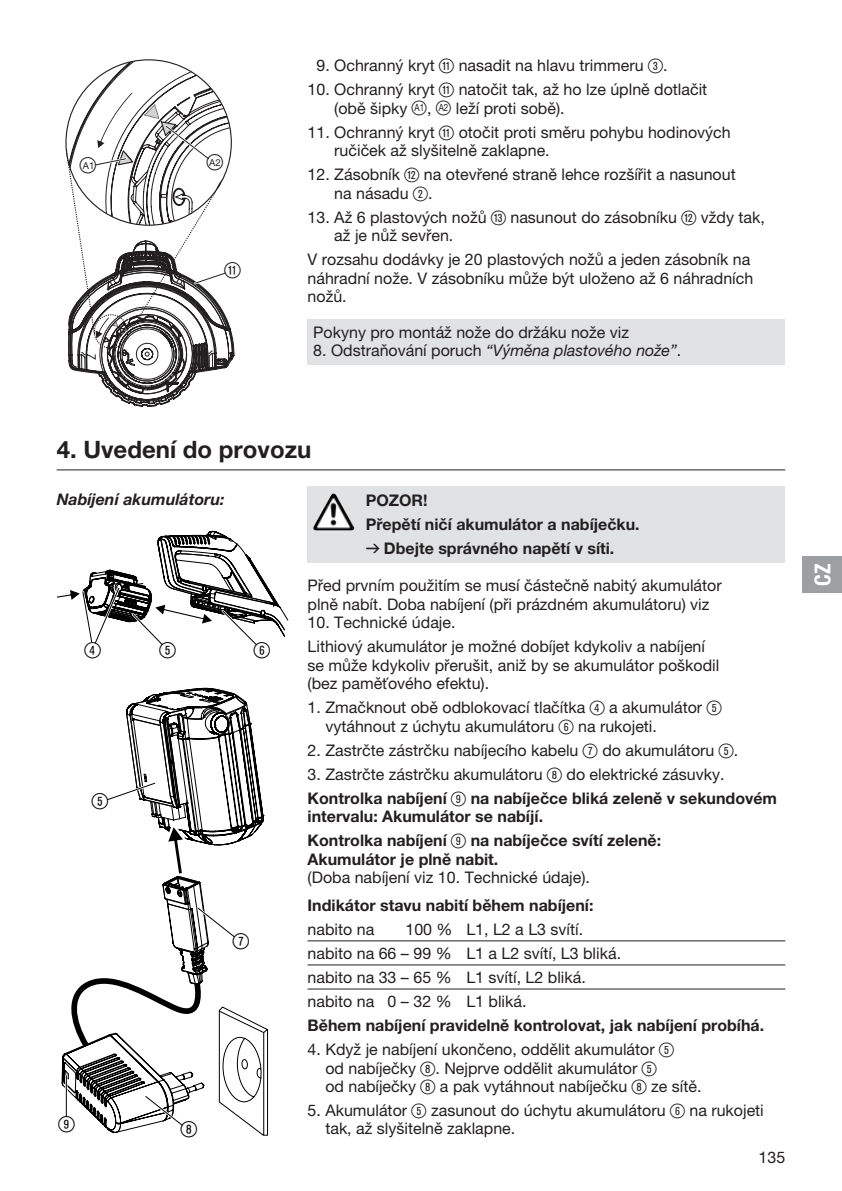
<style>
.page{position:relative;width:842px;height:1191px;background:#fff}
.page>*{position:absolute;margin:0;border:0;box-sizing:border-box;transform-origin:0 0}
.t1{font:700 24px "GARDENA Pro";color:#231f20}
.t2{font:22px "Ziffernim Kreisund Quadrat BQ";color:#000}
.t3{font:22px "Ziffernim Kreisund Quadrat BQ";color:#231f20}
.t4{font:22px "GARDENA Pro Bo Cond";color:#fff}
.t5{font:16px/18.4px "GARDENA Pro";color:#231f20}
.t6{font:700 16px/24px "GARDENA Pro";color:#231f20}
.t7{font:italic 16px "GARDENA Pro";color:#231f20}
.t8{font:italic 700 16px "GARDENA Pro";color:#231f20}
.t9{font:9.6px "GARDENA Pro";color:#231f20}
.s1{font-family:"Ziffernim Kreisund Quadrat BQ";font-size:20px}
.s2{font-style:normal}
.s3{font-family:"Formdruck";font-weight:400}
.s4{font-weight:400}
.s5{font-family:"Ziffernim Kreisund Quadrat BQ";font-weight:400;font-size:20px}
</style>
<div class="page">
<div style="left:308px;top:319px;width:477px;height:45px;background:#e1e2e4"></div>
<svg style="left:82px;top:59px;width:134px;height:34px"></svg>
<svg style="left:65px;top:93px;width:170px;height:314px"></svg>
<div style="left:308px;top:486px;width:477px;height:77px;background:#e1e2e4"></div>
<hr style="left:57px;top:469px;width:728px;height:1px;background:#231f20">
<svg style="left:57px;top:530px;width:232px;height:115px"></svg>
<svg style="left:61px;top:687px;width:207px;height:449px"></svg>
<hr style="left:65px;top:1075px;width:3px;height:41px;background:#fff">
<hr style="left:66px;top:1075px;width:1px;height:41px;background:#000">
<img style="left:315px;top:493px;width:18px;height:31px">
<hr style="left:308px;top:940px;width:477px;height:1px;background:#231f20">
<hr style="left:308px;top:964px;width:477px;height:1px;background:#231f20">
<hr style="left:308px;top:988px;width:477px;height:1px;background:#231f20">
<div style="left:802px;top:556px;width:40px;height:36px;background:#9d9fa2"></div>
<p class="t9" style="left:83px;top:160px;width:13px">A1</p>
<h2 class="t3" style="left:207px;top:150px;width:18px">ß</h2>
<h2 class="t3" style="left:80px;top:153px;width:18px">ß</h2>
<p class="t9" style="left:209px;top:157px;width:13px">A2</p>
<h2 class="t3" style="left:225px;top:257px;width:18px">Q</h2>
<p class="t5" style="left:316px;top:56px;width:353px">9. Ochranný kryt <span class="s1">Q</span> nasadit na hlavu trimmeru <span class="s1">3</span>.</p>
<p class="t5" style="left:334px;top:80px;width:374px;text-indent:-27px">10. Ochranný kryt <span class="s1">Q</span> natočit tak, až ho lze úplně dotlačit (obě šipky <span class="s1">ß</span><sup>A1</sup> , <span class="s1">ß</span><sup>A2</sup> leží proti sobě).</p>
<p class="t5" style="left:334px;top:123px;width:398px;text-indent:-27px">11. Ochranný kryt <span class="s1">Q</span> otočit proti směru pohybu hodinových ručiček až slyšitelně zaklapne.</p>
<p class="t5" style="left:334px;top:165px;width:403px;text-indent:-27px">12. Zásobník <span class="s1">W</span> na otevřené straně lehce rozšířit a nasunout na násadu <span class="s1">2</span>.</p>
<p class="t5" style="left:334px;top:208px;width:432px;text-indent:-27px">13. Až 6 plastových nožů <span class="s1">E</span> nasunout do zásobníku <span class="s1">W</span> vždy tak, až je nůž sevřen.</p>
<p class="t5" style="left:308px;top:250px;width:447px">V rozsahu dodávky je 20 plastových nožů a jeden zásobník na náhradní nože. V zásobníku může být uloženo až 6 náhradních nožů.</p>
<p class="t5" style="left:313px;top:322px;width:317px">Pokyny pro montáž nože do držáku nože viz</p>
<p class="t7" style="left:313px;top:341px;width:370px"><span class="s2">8. Odstraňování poruch</span> “Výměna plastového nože”<span class="s2">.</span></p>
<h1 class="t1" style="left:57px;top:434px;width:256px">4. Uvedení do provozu</h1>
<p class="t8" style="left:57px;top:489px;width:169px">Nabíjení akumulátoru:</p>
<p class="t6" style="left:366px;top:488px;width:276px">POZOR!<br>Přepětí ničí akumulátor a nabíječku. <span class="s3">v</span> Dbejte správného napětí v síti.</p>
<p class="t5" style="left:308px;top:576px;width:416px">Před prvním použitím se musí částečně nabitý akumulátor plně nabít. Doba nabíjení (při prázdném akumulátoru) viz</p>
<p class="t5" style="left:308px;top:610px;width:399px;line-height:24px">10. Technické údaje.<br>Lithiový akumulátor je možné dobíjet kdykoliv a nabíjení</p>
<p class="t5" style="left:308px;top:655px;width:413px">se může kdykoliv přerušit, aniž by se akumulátor poškodil (bez paměťového efektu).</p>
<p class="t5" style="left:325px;top:698px;width:398px;text-indent:-18px">1. Zmačknout obě odblokovací tlačítka <span class="s1">4</span> a akumulátor <span class="s1">5 </span>vytáhnout z úchytu akumulátoru <span class="s1">6</span> na rukojeti.</p>
<p class="t5" style="left:308px;top:740px;width:432px">2. Zastrčte zástrčku nabíjecího kabelu <span class="s1">7</span> do akumulátoru <span class="s1">5</span>.</p>
<p class="t6" style="left:308px;top:761px;width:471px"><span class="s4">3. Zastrčte zástrčku akumulátoru</span> <span class="s5">8</span> <span class="s4">do elektrické zásuvky.<br></span>Kontrolka nabíjení <span class="s5">9</span> na nabíječce bliká zeleně v sekundovém</p>
<p class="t6" style="left:308px;top:804px;width:355px">intervalu: Akumulátor se nabíjí.<br>Kontrolka nabíjení <span class="s5">9</span> na nabíječce svítí zeleně:</p>
<p class="t6" style="left:308px;top:846px;width:192px">Akumulátor je plně nabit.</p>
<p class="t5" style="left:308px;top:868px;width:284px">(Doba nabíjení viz 10. Technické údaje).</p>
<p class="t6" style="left:308px;top:892px;width:287px">Indikátor stavu nabití během nabíjení:</p>
<p class="t5" style="left:308px;top:919px;width:68px">nabito na</p>
<h2 class="t2" style="left:84px;top:637px;width:18px">4</h2>
<h2 class="t2" style="left:160px;top:637px;width:18px">5</h2>
<h2 class="t2" style="left:254px;top:637px;width:18px">6</h2>
<h2 class="t2" style="left:92px;top:788px;width:18px">5</h2>
<p class="t5" style="left:308px;top:917px;width:315px;line-height:24px;text-indent:98px">100 % L1, L2 a L3 svítí. nabito na 66 – 99 % L1 a L2 svítí, L3 bliká. nabito na 33 – 65 % L1 svítí, L2 bliká. nabito na 0 – 32 % L1 bliká.</p>
<p class="t6" style="left:308px;top:1013px;width:458px">Během nabíjení pravidelně kontrolovat, jak nabíjení probíhá.</p>
<p class="t5" style="left:325px;top:1040px;width:378px;text-indent:-18px">4. Když je nabíjení ukončeno, oddělit akumulátor <span class="s1">5<br></span>od nabíječky <span class="s1">8</span>. Nejprve oddělit akumulátor <span class="s1">5<br></span>od nabíječky <span class="s1">8</span> a pak vytáhnout nabíječku <span class="s1">8</span> ze sítě.</p>
<p class="t5" style="left:325px;top:1101px;width:440px;text-indent:-18px">5. Akumulátor <span class="s1">5</span> zasunout do úchytu akumulátoru <span class="s1">6</span> na rukojeti tak, až slyšitelně zaklapne.</p>
<p class="t5" style="left:758px;top:1147px;width:28px">135</p>
<h2 class="t2" style="left:233px;top:928px;width:18px">7</h2>
<h2 class="t2" style="left:58px;top:1111px;width:18px">9</h2>
<h2 class="t2" style="left:181px;top:1116px;width:18px">8</h2>
<h2 class="t4" style="left:809px;top:585px;width:24px;rotate:-90deg">CZ</h2>
</div>
